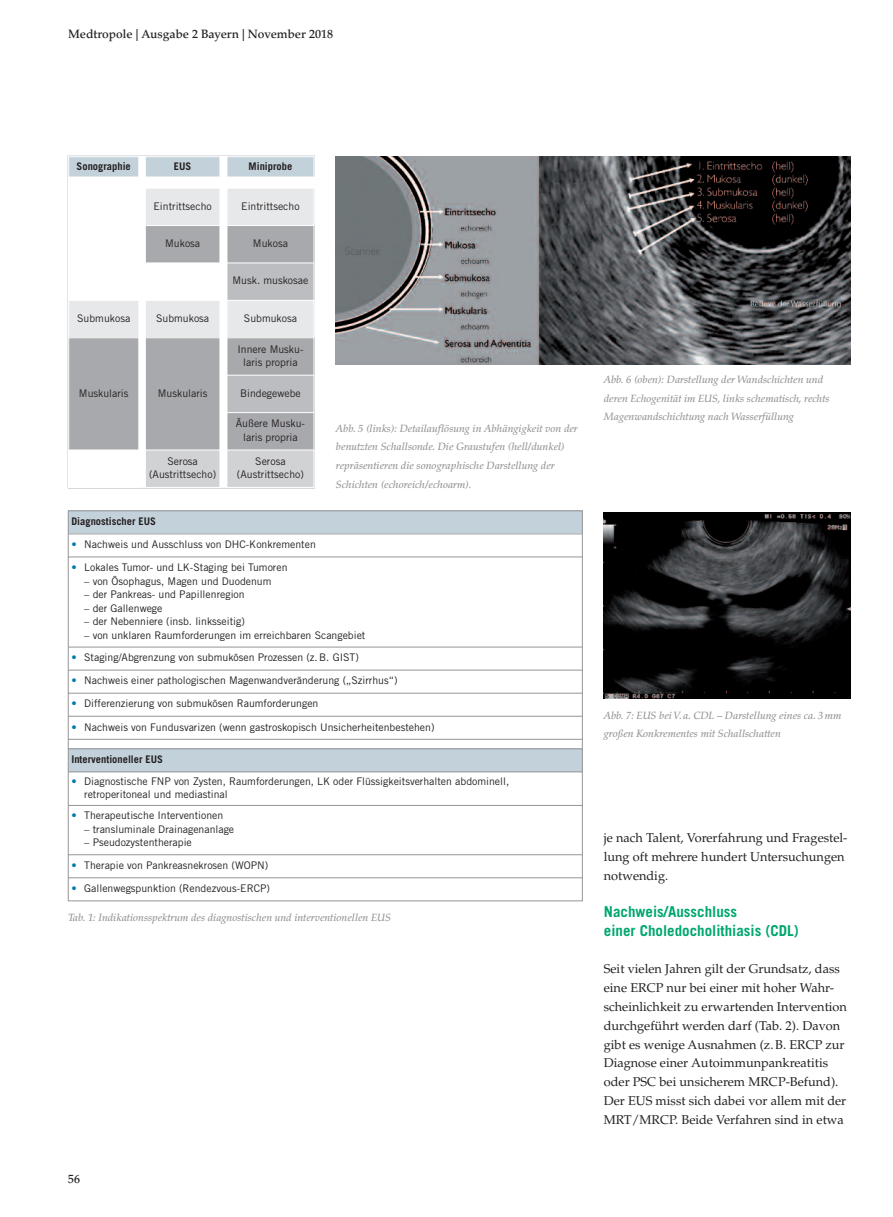
<style>
.page{position:relative;width:893px;height:1217px;background:#fff}
.page>*{position:absolute;margin:0;border:0;box-sizing:border-box;transform-origin:0 0}
.t1{font:700 15px/18.8px "Trade Gothic LT Pro";color:#00a66e}
.t2{font:12.75px/18.8px "Palatino LT Std";color:#231f20}
.t3{font:500 12px "Palatino LT Std";color:#231f20}
.t4{font:10.5px/13.5px "Trade Gothic";color:#231f20;text-align:center}
.t5{font:italic 500 10.5px/18.8px "Palatino LT Std";color:#939598}
.t6{font:700 10.5px "Trade Gothic";color:#231f20}
.s1{color:#0079af}
</style>
<div class="page">
<div style="left:68px;top:510px;width:515px;height:24px;background:#c3d2da"></div>
<div style="left:68px;top:748px;width:515px;height:23px;background:#c3d2da"></div>
<hr style="left:68px;top:510px;width:1px;height:390px;background:#939598">
<hr style="left:582px;top:510px;width:1px;height:390px;background:#939598">
<hr style="left:68px;top:510px;width:515px;height:1px;background:#939598">
<hr style="left:68px;top:533px;width:515px;height:1px;background:#939598">
<hr style="left:68px;top:556px;width:515px;height:1px;background:#939598">
<hr style="left:68px;top:646px;width:515px;height:1px;background:#939598">
<hr style="left:68px;top:669px;width:515px;height:1px;background:#939598">
<hr style="left:68px;top:692px;width:515px;height:1px;background:#939598">
<hr style="left:68px;top:715px;width:515px;height:1px;background:#939598">
<hr style="left:68px;top:738px;width:515px;height:1px;background:#939598">
<hr style="left:68px;top:748px;width:515px;height:1px;background:#939598">
<hr style="left:68px;top:771px;width:515px;height:1px;background:#939598">
<hr style="left:68px;top:805px;width:515px;height:1px;background:#939598">
<hr style="left:68px;top:854px;width:515px;height:1px;background:#939598">
<hr style="left:68px;top:877px;width:515px;height:1px;background:#939598">
<hr style="left:68px;top:900px;width:515px;height:1px;background:#939598">
<img style="left:336px;top:156px;width:514px;height:209px">
<div style="left:68px;top:156px;width:71px;height:21px;background:#c3d2da"></div>
<div style="left:145px;top:156px;width:75px;height:21px;background:#c3d2da"></div>
<div style="left:227px;top:156px;width:87px;height:21px;background:#c3d2da"></div>
<div style="left:145px;top:188px;width:75px;height:37px;background:#e7e8e9"></div>
<div style="left:227px;top:188px;width:87px;height:37px;background:#e7e8e9"></div>
<div style="left:145px;top:225px;width:75px;height:38px;background:#a8a9ad"></div>
<div style="left:227px;top:225px;width:87px;height:38px;background:#a8a9ad"></div>
<div style="left:227px;top:263px;width:87px;height:37px;background:#bcbdc0"></div>
<div style="left:68px;top:300px;width:71px;height:38px;background:#e7e8e9"></div>
<div style="left:145px;top:300px;width:75px;height:38px;background:#e7e8e9"></div>
<div style="left:227px;top:300px;width:87px;height:38px;background:#e7e8e9"></div>
<div style="left:68px;top:338px;width:71px;height:112px;background:#a8a9ad"></div>
<div style="left:145px;top:338px;width:75px;height:112px;background:#a8a9ad"></div>
<div style="left:227px;top:338px;width:87px;height:37px;background:#a8a9ad"></div>
<div style="left:227px;top:375px;width:87px;height:37px;background:#bcbdc0"></div>
<div style="left:227px;top:412px;width:87px;height:38px;background:#a8a9ad"></div>
<div style="left:145px;top:450px;width:75px;height:37px;background:#d1d2d4"></div>
<div style="left:227px;top:450px;width:87px;height:37px;background:#d1d2d4"></div>
<hr style="left:68px;top:156px;width:1px;height:331px;background:#fff">
<hr style="left:145px;top:156px;width:1px;height:331px;background:#fff">
<hr style="left:227px;top:156px;width:1px;height:331px;background:#fff">
<hr style="left:68px;top:156px;width:246px;height:1px;background:#fff">
<hr style="left:145px;top:188px;width:75px;height:1px;background:#fff">
<hr style="left:227px;top:188px;width:87px;height:1px;background:#fff">
<hr style="left:145px;top:225px;width:75px;height:1px;background:#fff">
<hr style="left:227px;top:225px;width:87px;height:1px;background:#fff">
<hr style="left:227px;top:263px;width:87px;height:1px;background:#fff">
<hr style="left:68px;top:300px;width:71px;height:1px;background:#fff">
<hr style="left:145px;top:300px;width:75px;height:1px;background:#fff">
<hr style="left:227px;top:300px;width:87px;height:1px;background:#fff">
<hr style="left:68px;top:337px;width:71px;height:1px;background:#fff">
<hr style="left:145px;top:337px;width:75px;height:1px;background:#fff">
<hr style="left:227px;top:337px;width:87px;height:1px;background:#fff">
<hr style="left:227px;top:375px;width:87px;height:1px;background:#fff">
<hr style="left:227px;top:412px;width:87px;height:1px;background:#fff">
<hr style="left:68px;top:449px;width:71px;height:1px;background:#fff">
<hr style="left:145px;top:449px;width:75px;height:1px;background:#fff">
<hr style="left:227px;top:449px;width:87px;height:1px;background:#fff">
<img style="left:604px;top:513px;width:246px;height:185px">
<p class="t3" style="left:68px;top:29px;width:266px">Medtropole | Ausgabe 2 Bayern | November 2018</p>
<p class="t6" style="left:77px;top:162px;width:56px">Sonographie</p>
<p class="t6" style="left:174px;top:162px;width:19px">EUS</p>
<p class="t6" style="left:249px;top:162px;width:45px">Miniprobe</p>
<p class="t4" style="left:153px;top:200px;width:60px">Eintrittsecho</p>
<p class="t4" style="left:241px;top:200px;width:60px">Eintrittsecho</p>
<p class="t4" style="left:165px;top:237px;width:36px">Mukosa</p>
<p class="t4" style="left:253px;top:237px;width:36px">Mukosa</p>
<p class="t4" style="left:233px;top:275px;width:77px">Musk. muskosae</p>
<p class="t4" style="left:77px;top:312px;width:55px">Submukosa</p>
<p class="t4" style="left:156px;top:312px;width:55px">Submukosa</p>
<p class="t4" style="left:244px;top:312px;width:55px">Submukosa</p>
<p class="t4" style="left:79px;top:387px;width:51px">Muskularis</p>
<p class="t4" style="left:158px;top:387px;width:51px">Muskularis</p>
<p class="t4" style="left:237px;top:343px;width:68px">Innere Musku&shy;laris propria</p>
<p class="t4" style="left:240px;top:387px;width:62px">Bindegewebe</p>
<p class="t4" style="left:236px;top:417px;width:71px">Äußere Musku&shy;laris propria</p>
<p class="t4" style="left:149px;top:455px;width:69px">Serosa (Austrittsecho)</p>
<p class="t4" style="left:237px;top:455px;width:69px">Serosa (Austrittsecho)</p>
<p class="t5" style="left:336px;top:420px;width:243px">Abb. 5 (links): Detailauflösung in Abhängigkeit von der benutzten Schallsonde. Die Graustufen (hell/dunkel) repräsentieren die sonographische Darstellung der Schichten (echoreich/echoarm).</p>
<p class="t6" style="left:71px;top:517px;width:86px">Diagnostischer EUS</p>
<p class="t4" style="left:71px;top:538px;width:246px"><span class="s1">•</span> Nachweis und Ausschluss von DHC-Konkrementen</p>
<p class="t4" style="left:71px;top:561px;width:218px"><span class="s1">•</span> Lokales Tumor- und LK-Staging bei Tumoren</p>
<p class="t4" style="left:84px;top:575px;width:189px">– von Ösophagus, Magen und Duodenum</p>
<p class="t4" style="left:84px;top:588px;width:162px">– der Pankreas- und Papillenregion</p>
<p class="t4" style="left:84px;top:602px;width:80px">– der Gallenwege</p>
<p class="t4" style="left:84px;top:615px;width:162px">– der Nebenniere (insb. linksseitig)</p>
<p class="t4" style="left:84px;top:629px;width:283px">– von unklaren Raumforderungen im erreichbaren Scangebiet</p>
<p class="t4" style="left:71px;top:651px;width:289px"><span class="s1">•</span> Staging/Abgrenzung von submukösen Prozessen (z.B. GIST)</p>
<p class="t4" style="left:71px;top:674px;width:328px"><span class="s1">•</span> Nachweis einer pathologischen Magenwandveränderung („Szirrhus“)</p>
<p class="t4" style="left:71px;top:697px;width:248px"><span class="s1">•</span> Differenzierung von submukösen Raumforderungen</p>
<p class="t4" style="left:71px;top:720px;width:365px"><span class="s1">•</span> Nachweis von Fundusvarizen (wenn gastroskopisch Unsicherheitenbestehen)</p>
<p class="t6" style="left:71px;top:755px;width:93px">Interventioneller EUS</p>
<p class="t4" style="left:84px;top:775px;width:426px;text-align:left;text-indent:-13px"><span class="s1">•</span> Diagnostische FNP von Zysten, Raumforderungen, LK oder Flüssigkeitsverhalten abdominell, retroperitoneal und mediastinal</p>
<p class="t4" style="left:71px;top:809px;width:153px"><span class="s1">•</span> Therapeutische Interventionen</p>
<p class="t4" style="left:84px;top:823px;width:151px">– transluminale Drainagenanlage</p>
<p class="t4" style="left:84px;top:836px;width:109px">– Pseudozystentherapie</p>
<p class="t4" style="left:71px;top:859px;width:198px"><span class="s1">•</span> Therapie von Pankreasnekrosen (WOPN)</p>
<p class="t4" style="left:71px;top:882px;width:200px"><span class="s1">•</span> Gallenwegspunktion (Rendezvous-ERCP)</p>
<p class="t5" style="left:68px;top:909px;width:324px">Tab. 1: Indikationsspektrum des diagnostischen und interventionellen EUS</p>
<p class="t3" style="left:68px;top:1173px;width:13px">56</p>
<p class="t5" style="left:604px;top:371px;width:227px">Abb. 6 (oben): Darstellung der Wandschichten und deren Echogenität im EUS, links schematisch, rechts<br>Magenwandschichtung nach Wasserfüllung</p>
<p class="t5" style="left:604px;top:706px;width:239px">Abb. 7: EUS bei V.a. CDL – Darstellung eines ca. 3mm großen Konkrementes mit Schallschatten</p>
<p class="t2" style="left:604px;top:829px;width:245px">je nach Talent, Vorerfahrung und Fragestel&shy;lung oft mehrere hundert Untersuchungen notwendig.</p>
<h1 class="t1" style="left:604px;top:903px;width:197px">Nachweis/Ausschluss<br>einer Choledocholithiasis (CDL)</h1>
<p class="t2" style="left:604px;top:961px;width:245px">Seit vielen Jahren gilt der Grundsatz, dass eine ERCP nur bei einer mit hoher Wahr&shy;scheinlichkeit zu erwartenden Intervention durchgeführt werden darf (Tab. 2). Davon gibt es wenige Ausnahmen (z.B. ERCP zur Diagnose einer Autoimmunpankreatitis oder PSC bei unsicherem MRCP-Befund).<br>Der EUS misst sich dabei vor allem mit der MRT/MRCP. Beide Verfahren sind in etwa</p>
</div>
